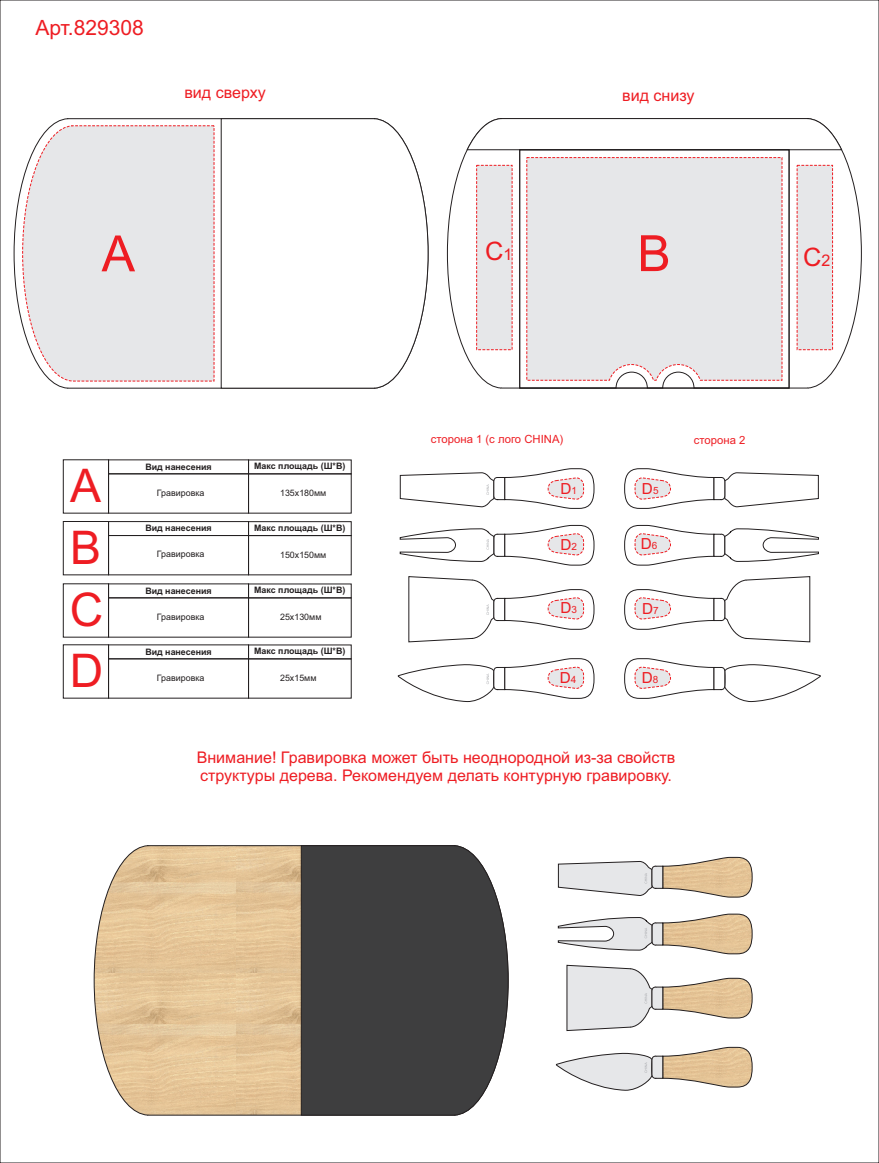
<style>
.page{position:relative;width:879px;height:1163px;background:#fff}
.page>*{position:absolute;margin:0;border:0;box-sizing:border-box;transform-origin:0 0}
.t1{font:50px "Arial";color:#ee1d23}
.t2{font:46.4px/61.6px "Arial";color:#ee1d23;text-align:justify}
.t3{font:25.45px "Arial";color:#ee1d23}
.t4{font:21.05px "Arial";color:#ee1d23}
.t5{font:16.05px/17.9px "Arial";color:#ee1d23}
.t6{font:15.3px "Arial";color:#ee1d23}
.t7{font:11.3px "Arial";color:#ee1d23}
.t8{font:700 8.9px "Arial";color:#231f20}
.t9{font:8.9px "Arial";color:#231f20}
.s1{font-size:16.1px}
.s2{font-size:9.95px}
</style>
<div class="page">
<svg style="left:14px;top:118px;width:207px;height:270px"></svg>
<svg style="left:94px;top:845px;width:207px;height:270px;background:#e4c79c"></svg>
<svg style="left:447px;top:149px;width:414px;height:239px"></svg>
<svg style="left:467px;top:118px;width:375px;height:32px"></svg>
<svg style="left:221px;top:118px;width:207px;height:270px"></svg>
<div style="left:301px;top:845px;width:207px;height:270px;background:#3e3e3f"></div>
<svg style="left:22px;top:125px;width:192px;height:256px;background:#e7e6e8"></svg>
<div style="left:108px;top:521px;width:141px;height:15px;border:1px solid #231f20"></div>
<div style="left:248px;top:521px;width:103px;height:15px;border:1px solid #231f20"></div>
<div style="left:63px;top:459px;width:46px;height:54px;border:1px solid #231f20"></div>
<div style="left:63px;top:521px;width:46px;height:54px;border:1px solid #231f20"></div>
<div style="left:63px;top:583px;width:46px;height:54px;border:1px solid #231f20"></div>
<div style="left:63px;top:644px;width:46px;height:54px;border:1px solid #231f20"></div>
<div style="left:108px;top:473px;width:141px;height:40px;border:1px solid #231f20"></div>
<div style="left:108px;top:535px;width:141px;height:40px;border:1px solid #231f20"></div>
<div style="left:108px;top:597px;width:141px;height:40px;border:1px solid #231f20"></div>
<div style="left:108px;top:658px;width:141px;height:40px;border:1px solid #231f20"></div>
<div style="left:248px;top:473px;width:103px;height:40px;border:1px solid #231f20"></div>
<div style="left:248px;top:535px;width:103px;height:40px;border:1px solid #231f20"></div>
<div style="left:248px;top:597px;width:103px;height:40px;border:1px solid #231f20"></div>
<div style="left:248px;top:658px;width:103px;height:40px;border:1px solid #231f20"></div>
<svg style="left:519px;top:149px;width:270px;height:239px"></svg>
<div style="left:526px;top:157px;width:256px;height:223px;background:#e6e7e9"></div>
<div style="left:797px;top:165px;width:36px;height:185px;background:#e6e7e9"></div>
<svg style="left:476px;top:165px;width:36px;height:185px;background:#e6e0e2"></svg>
<svg style="left:556px;top:1046px;width:196px;height:44px"></svg>
<svg style="left:566px;top:964px;width:186px;height:66px"></svg>
<svg style="left:558px;top:913px;width:194px;height:40px"></svg>
<svg style="left:558px;top:857px;width:194px;height:40px"></svg>
<svg style="left:400px;top:468px;width:194px;height:40px"></svg>
<svg style="left:624px;top:468px;width:194px;height:40px"></svg>
<svg style="left:400px;top:525px;width:194px;height:40px"></svg>
<svg style="left:624px;top:525px;width:195px;height:40px"></svg>
<svg style="left:408px;top:576px;width:186px;height:66px"></svg>
<svg style="left:624px;top:576px;width:186px;height:66px"></svg>
<svg style="left:398px;top:658px;width:196px;height:43px"></svg>
<svg style="left:624px;top:658px;width:196px;height:43px"></svg>
<h3 class="t4" style="left:35px;top:20px;width:110px">Арт.829308</h3>
<p class="t5" style="left:184px;top:85px;width:83px">вид сверху</p>
<p class="t5" style="left:622px;top:87px;width:74px">вид снизу</p>
<h1 class="t1" style="left:102px;top:235px;width:35px">А</h1>
<h3 class="t3" style="left:485px;top:241px;width:29px">С<span class="s1">1</span></h3>
<h1 class="t1" style="left:637px;top:235px;width:35px">В</h1>
<h3 class="t3" style="left:803px;top:247px;width:29px">С<span class="s1">2</span></h3>
<h2 class="t2" style="left:70px;top:459px;width:35px">А В C D</h2>
<p class="t7" style="left:431px;top:435px;width:134px">сторона 1 (с лого CHINA)</p>
<p class="t7" style="left:694px;top:436px;width:53px">сторона 2</p>
<p class="t8" style="left:145px;top:463px;width:68px">Вид нанесения</p>
<p class="t8" style="left:254px;top:462px;width:93px">Макс площадь (Ш*В)</p>
<p class="t9" style="left:157px;top:489px;width:49px">Гравировка</p>
<p class="t9" style="left:280px;top:490px;width:48px">135х180мм</p>
<p class="t6" style="left:560px;top:482px;width:18px">D<span class="s2">1</span></p>
<p class="t6" style="left:642px;top:482px;width:18px">D<span class="s2">5</span></p>
<p class="t8" style="left:145px;top:525px;width:68px">Вид нанесения</p>
<p class="t8" style="left:254px;top:524px;width:93px">Макс площадь (Ш*В)</p>
<p class="t9" style="left:157px;top:550px;width:49px">Гравировка</p>
<p class="t9" style="left:280px;top:551px;width:48px">150х150мм</p>
<p class="t6" style="left:560px;top:539px;width:18px">D<span class="s2">2</span></p>
<p class="t6" style="left:641px;top:538px;width:18px">D<span class="s2">6</span></p>
<p class="t8" style="left:145px;top:587px;width:68px">Вид нанесения</p>
<p class="t8" style="left:254px;top:586px;width:93px">Макс площадь (Ш*В)</p>
<p class="t9" style="left:157px;top:613px;width:49px">Гравировка</p>
<p class="t9" style="left:280px;top:613px;width:43px">25х130мм</p>
<p class="t6" style="left:560px;top:602px;width:18px">D<span class="s2">3</span></p>
<p class="t6" style="left:642px;top:602px;width:18px">D<span class="s2">7</span></p>
<p class="t8" style="left:145px;top:648px;width:68px">Вид нанесения</p>
<p class="t8" style="left:254px;top:647px;width:93px">Макс площадь (Ш*В)</p>
<p class="t9" style="left:157px;top:674px;width:49px">Гравировка</p>
<p class="t9" style="left:280px;top:674px;width:38px">25х15мм</p>
<p class="t6" style="left:560px;top:672px;width:18px">D<span class="s2">4</span></p>
<p class="t6" style="left:642px;top:671px;width:18px">D<span class="s2">8</span></p>
<p class="t5" style="left:197px;top:749px;width:480px">Внимание! Гравировка может быть неоднородной из-за свойств структуры дерева. Рекомендуем делать контурную гравировку.</p>
</div>
